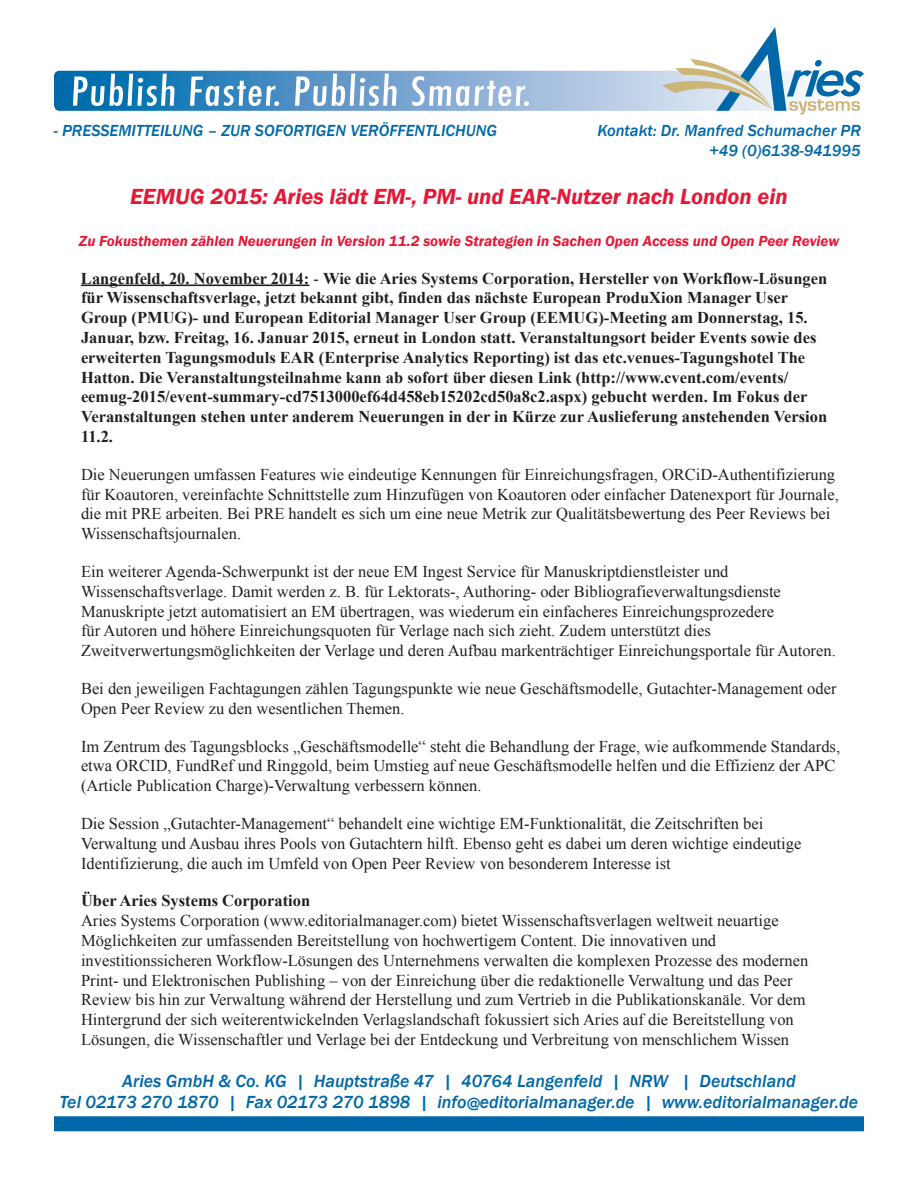
<style>
.page{position:relative;width:918px;height:1188px;background:#fff}
.page>*{position:absolute;margin:0;border:0;box-sizing:border-box;transform-origin:0 0}
.t1{font:italic 600 22.5px "Franklin Gothic";color:#e51836}
.t2{font:italic 500 18px/21.6px "Franklin Gothic";color:#0068a9;text-align:center}
.t3{font:16.5px/19.8px "Times New Roman";color:#231f20}
.t4{font:700 16.5px/19.8px "Times New Roman";color:#231f20}
.t5{font:italic 500 16.5px/19.8px "Franklin Gothic";color:#0068a9;text-align:right}
.t6{font:italic 600 15px "Franklin Gothic";color:#e51836}
.s1{font-weight:400}
.s2{font-weight:700}
</style>
<div class="page">
<svg style="left:54px;top:70px;width:810px;height:41px;background:#7eacd3"></svg>
<svg style="left:73px;top:74px;width:102px;height:32px"></svg>
<svg style="left:190px;top:77px;width:89px;height:29px"></svg>
<svg style="left:295px;top:74px;width:102px;height:32px"></svg>
<svg style="left:412px;top:76px;width:117px;height:30px"></svg>
<hr style="left:81px;top:285px;width:228px;height:1px;background:#231f20">
<svg style="left:662px;top:27px;width:202px;height:88px"></svg>
<div style="left:54px;top:1116px;width:810px;height:15px;background:#0068a9"></div>
<p class="t5" style="left:54px;top:121px;width:445px">- PRESSEMITTEILUNG – ZUR SOFORTIGEN VERÖFFENTLICHUNG</p>
<p class="t5" style="left:597px;top:121px;width:265px">Kontakt: Dr. Manfred Schumacher PR +49 (0)6138-941995</p>
<p class="t1" style="left:130px;top:187px;width:659px">EEMUG 2015: Aries lädt EM-, PM- und EAR-Nutzer nach London ein</p>
<p class="t6" style="left:79px;top:235px;width:762px">Zu Fokusthemen zählen Neuerungen in Version 11.2 sowie Strategien in Sachen Open Access und Open Peer Review</p>
<p class="t4" style="left:81px;top:270px;width:748px">Langenfeld, 20. November 2014: <span class="s1">-</span> Wie die Aries Systems Corporation, Hersteller von Workflow-Lösungen für Wissenschaftsverlage, jetzt bekannt gibt, finden das nächste European ProduXion Manager User Group (PMUG)- und European Editorial Manager User Group (EEMUG)-Meeting am Donnerstag, 15.<br>Januar, bzw. Freitag, 16. Januar 2015, erneut in London statt. Veranstaltungsort beider Events sowie des erweiterten Tagungsmoduls EAR (Enterprise Analytics Reporting) ist das etc.venues-Tagungshotel The Hatton. Die Veranstaltungsteilnahme kann ab sofort über diesen Link (http://www.cvent.com/events/ eemug-2015/event-summary-cd7513000ef64d458eb15202cd50a8c2.aspx) gebucht werden. Im Fokus der Veranstaltungen stehen unter anderem Neuerungen in der in Kürze zur Auslieferung anstehenden Version 11.2.</p>
<p class="t3" style="left:81px;top:466px;width:759px">Die Neuerungen umfassen Features wie eindeutige Kennungen für Einreichungsfragen, ORCiD-Authentifizierung für Koautoren, vereinfachte Schnittstelle zum Hinzufügen von Koautoren oder einfacher Datenexport für Journale, die mit PRE arbeiten. Bei PRE handelt es sich um eine neue Metrik zur Qualitätsbewertung des Peer Reviews bei Wissenschaftsjournalen.</p>
<p class="t3" style="left:81px;top:563px;width:756px">Ein weiterer Agenda-Schwerpunkt ist der neue EM Ingest Service für Manuskriptdienstleister und Wissenschaftsverlage. Damit werden z. B. für Lektorats-, Authoring- oder Bibliografieverwaltungsdienste Manuskripte jetzt automatisiert an EM übertragen, was wiederum ein einfacheres Einreichungsprozedere<br>für Autoren und höhere Einreichungsquoten für Verlage nach sich zieht. Zudem unterstützt dies Zweitverwertungsmöglichkeiten der Verlage und deren Aufbau markenträchtiger Einreichungsportale für Autoren.</p>
<p class="t3" style="left:81px;top:680px;width:757px">Bei den jeweiligen Fachtagungen zählen Tagungspunkte wie neue Geschäftsmodelle, Gutachter-Management oder<br>Open Peer Review zu den wesentlichen Themen.</p>
<p class="t3" style="left:81px;top:738px;width:761px">Im Zentrum des Tagungsblocks „Geschäftsmodelle“ steht die Behandlung der Frage, wie aufkommende Standards, etwa ORCID, FundRef und Ringgold, beim Umstieg auf neue Geschäftsmodelle helfen und die Effizienz der APC (Article Publication Charge)-Verwaltung verbessern können.</p>
<p class="t3" style="left:81px;top:815px;width:722px">Die Session „Gutachter-Management“ behandelt eine wichtige EM-Funktionalität, die Zeitschriften bei<br>Verwaltung und Ausbau ihres Pools von Gutachtern hilft. Ebenso geht es dabei um deren wichtige eindeutige<br>Identifizierung, die auch im Umfeld von Open Peer Review von besonderem Interesse ist</p>
<p class="t3" style="left:81px;top:892px;width:729px"><span class="s2">Über Aries Systems Corporation<br></span>Aries Systems Corporation (www.editorialmanager.com) bietet Wissenschaftsverlagen weltweit neuartige Möglichkeiten zur umfassenden Bereitstellung von hochwertigem Content. Die innovativen und investitionssicheren Workflow-Lösungen des Unternehmens verwalten die komplexen Prozesse des modernen Print- und Elektronischen Publishing – von der Einreichung über die redaktionelle Verwaltung und das Peer Review bis hin zur Verwaltung während der Herstellung und zum Vertrieb in die Publikationskanäle. Vor dem Hintergrund der sich weiterentwickelnden Verlagslandschaft fokussiert sich Aries auf die Bereitstellung von Lösungen, die Wissenschaftler und Verlage bei der Entdeckung und Verbreitung von menschlichem Wissen</p>
<p class="t2" style="left:60px;top:1071px;width:800px">Aries GmbH &amp; Co. KG | Hauptstraße 47 | 40764 Langenfeld | NRW | Deutschland<br>Tel 02173 270 1870 | Fax 02173 270 1898 | info@editorialmanager.de | www.editorialmanager.de</p>
</div>
